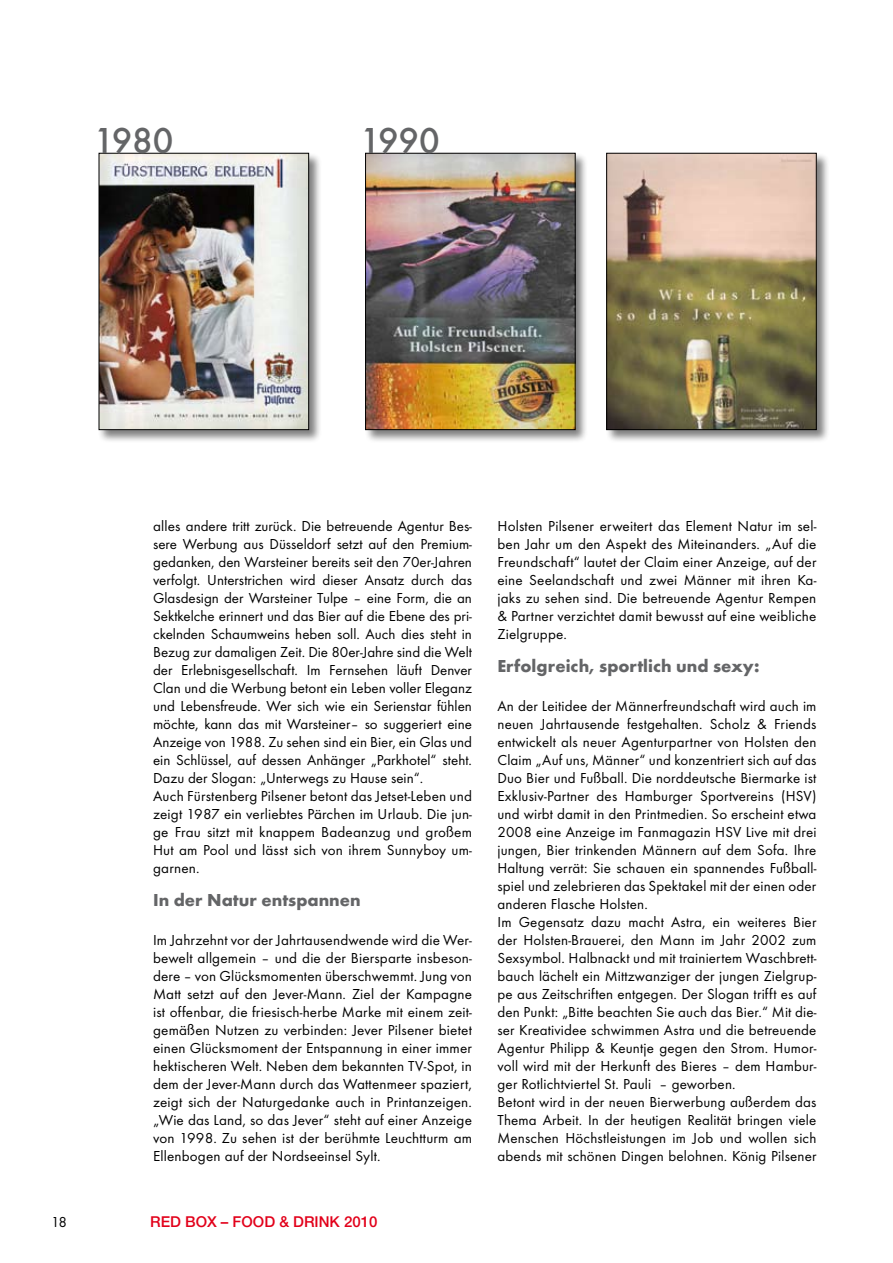
<style>
.page{position:relative;width:893px;height:1263px;background:#fff}
.page>*{position:absolute;margin:0;border:0;box-sizing:border-box;transform-origin:0 0}
.t1{font:500 37.5px "Futura T";letter-spacing:-.02em;color:#646567}
.t2{font:700 18px "Futura T";color:#646567}
.t3{font:15px/18px "Futura T";letter-spacing:.01em;color:#000;text-align:justify}
.t4{font:500 15px "Helvetica Neue";color:#e2001a}
</style>
<div class="page">
<div style="left:364px;top:152px;width:231px;height:297px;background:#000;opacity:.5"></div>
<img style="left:367px;top:155px;width:206px;height:273px">
<div style="left:365px;top:153px;width:210px;height:277px;border:1px solid #000"></div>
<div style="left:97px;top:152px;width:231px;height:297px;background:#000;opacity:.5"></div>
<img style="left:101px;top:155px;width:206px;height:273px">
<div style="left:99px;top:153px;width:210px;height:277px;border:1px solid #000"></div>
<div style="left:605px;top:152px;width:231px;height:297px;background:#000;opacity:.5"></div>
<img style="left:608px;top:155px;width:206px;height:273px">
<div style="left:606px;top:153px;width:210px;height:277px;border:1px solid #000"></div>
<h1 class="t1" style="left:94px;top:118px;width:82px">1980</h1>
<h1 class="t1" style="left:360px;top:118px;width:82px">1990</h1>
<p class="t3" style="left:153px;top:516px;width:320px;text-align:left">alles andere tritt zurück. Die betreuende Agentur Bes&shy;sere Werbung aus Düsseldorf setzt auf den Premium&shy;gedanken, den Warsteiner bereits seit den 70er-Jahren verfolgt. Unterstrichen wird dieser Ansatz durch das Glasdesign der Warsteiner Tulpe – eine Form, die an Sektkelche erinnert und das Bier auf die Ebene des pri&shy;ckelnden Schaumweins heben soll. Auch dies steht in Bezug zur damaligen Zeit. Die 80er-Jahre sind die Welt der Erlebnisgesellschaft. Im Fernsehen läuft Denver Clan und die Werbung betont ein Leben voller Eleganz und Lebensfreude. Wer sich wie ein Serienstar fühlen möchte, kann das mit Warsteiner– so suggeriert eine Anzeige von 1988. Zu sehen sind ein Bier, ein Glas und ein Schlüssel, auf dessen Anhänger „Parkhotel“ steht.<br>Dazu der Slogan: „Unterwegs zu Hause sein“.<br>Auch Fürstenberg Pilsener betont das Jetset-Leben und zeigt 1987 ein verliebtes Pärchen im Urlaub. Die jun&shy;ge Frau sitzt mit knappem Badeanzug und großem Hut am Pool und lässt sich von ihrem Sunnyboy um&shy;garnen.</p>
<p class="t2" style="left:153px;top:890px;width:209px">In der Natur entspannen</p>
<p class="t3" style="left:153px;top:930px;width:320px">Im Jahrzehnt vor der Jahrtausendwende wird die Wer&shy;bewelt allgemein – und die der Biersparte insbeson&shy;dere – von Glücksmomenten überschwemmt. Jung von Matt setzt auf den Jever-Mann. Ziel der Kampagne ist offenbar, die friesisch-herbe Marke mit einem zeit&shy;gemäßen Nutzen zu verbinden: Jever Pilsener bietet einen Glücksmoment der Entspannung in einer immer hektischeren Welt. Neben dem bekannten TV-Spot, in dem der Jever-Mann durch das Wattenmeer spaziert, zeigt sich der Naturgedanke auch in Printanzeigen. „Wie das Land, so das Jever“ steht auf einer Anzeige von 1998. Zu sehen ist der berühmte Leuchtturm am Ellenbogen auf der Nordseeinsel Sylt.</p>
<p class="t3" style="left:51px;top:1212px;width:17px">18</p>
<p class="t4" style="left:150px;top:1212px;width:229px">RED BOX – FOOD &amp; DRINK 2010</p>
<p class="t3" style="left:497px;top:516px;width:320px">Holsten Pilsener erweitert das Element Natur im sel&shy;ben Jahr um den Aspekt des Miteinanders. „Auf die Freundschaft“ lautet der Claim einer Anzeige, auf der eine Seelandschaft und zwei Männer mit ihren Ka&shy;jaks zu sehen sind. Die betreuende Agentur Rempen &amp; Partner verzichtet damit bewusst auf eine weibliche Zielgruppe.</p>
<p class="t2" style="left:497px;top:656px;width:263px">Erfolgreich, sportlich und sexy:</p>
<p class="t3" style="left:497px;top:696px;width:320px;text-align:left">An der Leitidee der Männerfreundschaft wird auch im neuen Jahrtausende festgehalten. Scholz &amp; Friends entwickelt als neuer Agenturpartner von Holsten den Claim „Auf uns, Männer“ und konzentriert sich auf das Duo Bier und Fußball. Die norddeutsche Biermarke ist Exklusiv-Partner des Hamburger Sportvereins (HSV) und wirbt damit in den Printmedien. So erscheint etwa 2008 eine Anzeige im Fanmagazin HSV Live mit drei jungen, Bier trinkenden Männern auf dem Sofa. Ihre Haltung verrät: Sie schauen ein spannendes Fußball&shy;spiel und zelebrieren das Spektakel mit der einen oder anderen Flasche Holsten.<br>Im Gegensatz dazu macht Astra, ein weiteres Bier der Holsten-Brauerei, den Mann im Jahr 2002 zum Sexsymbol. Halbnackt und mit trainiertem Waschbrett&shy;bauch lächelt ein Mittzwanziger der jungen Zielgrup&shy;pe aus Zeitschriften entgegen. Der Slogan trifft es auf den Punkt: „Bitte beachten Sie auch das Bier.“ Mit die&shy;ser Kreatividee schwimmen Astra und die betreuende Agentur Philipp &amp; Keuntje gegen den Strom. Humor&shy;voll wird mit der Herkunft des Bieres – dem Hambur&shy;ger Rotlichtviertel St. Pauli – geworben.<br>Betont wird in der neuen Bierwerbung außerdem das Thema Arbeit. In der heutigen Realität bringen viele Menschen Höchstleistungen im Job und wollen sich abends mit schönen Dingen belohnen. König Pilsener</p>
</div>
